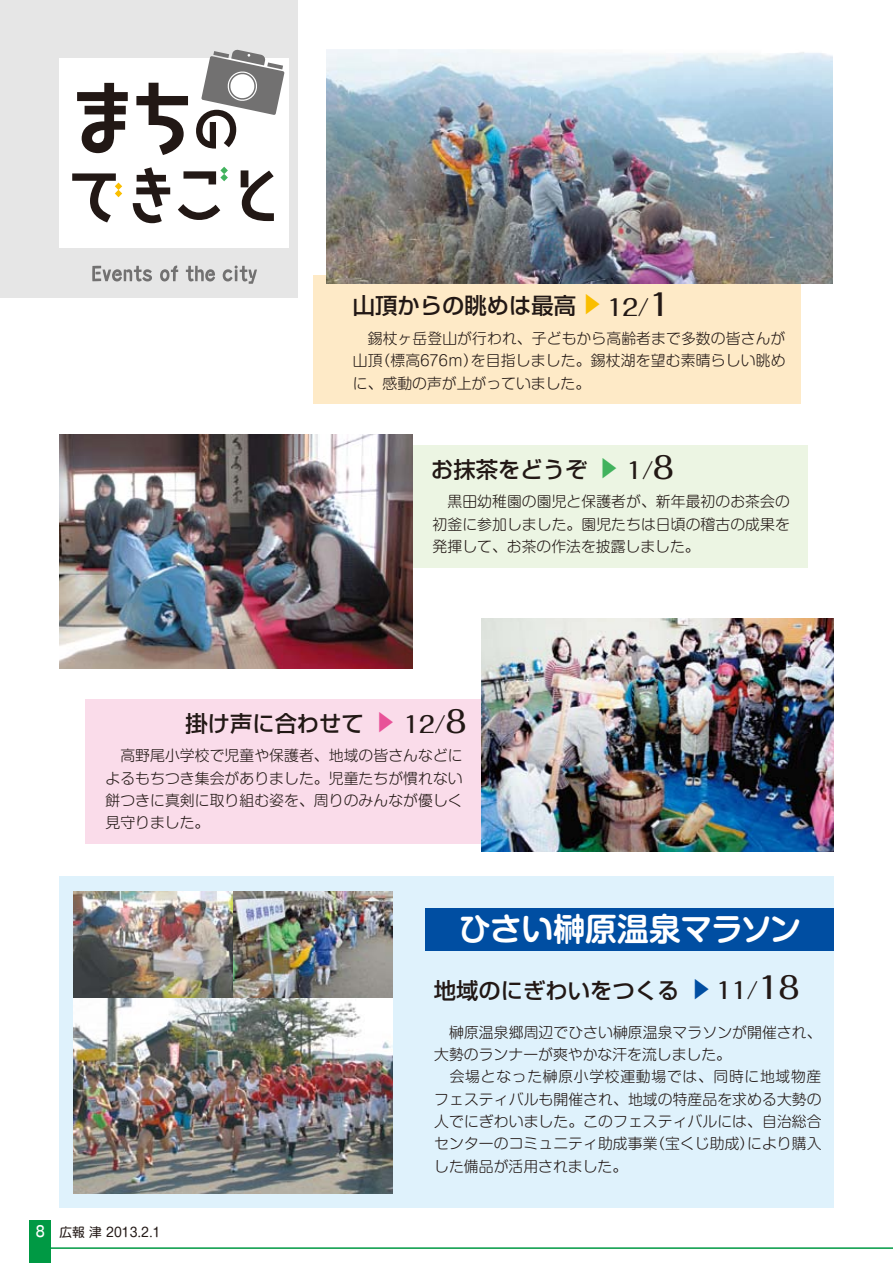
<style>
.page{position:relative;width:893px;height:1263px;background:#fff}
.page>*{position:absolute;margin:0;border:0;box-sizing:border-box;transform-origin:0 0}
.t1{font:700 31.95px "Shin M Go Pro De";letter-spacing:-.01em;color:#fff}
.t2{font:500 22.5px "Folk Pro";color:#221815}
.t3{font:500 22.35px "Shin Go Pr 5";color:#221815}
.t4{font:500 22.35px "Shin Go Pr 5";color:#fabe00}
.t5{font:500 22.35px "Shin Go Pr 5";color:#004ea2}
.t6{font:500 22.35px "Shin Go Pr 5";color:#e85298}
.t7{font:500 22.35px "Shin Go Pr 5";color:#41b25d}
.t8{font:300 14.85px/22.4px "Shin M Go Pro";letter-spacing:.005em;color:#221815;text-align:justify}
.t9{font:12.75px "Shin M Go Pro";color:#221815}
.s1{font-size:30px}
.s2{font-family:"Gothic MB101 Pr 5";font-weight:500;font-size:14.85px;color:#fff}
</style>
<div class="page">
<div style="left:86px;top:699px;width:395px;height:144px;background:#fadcea"></div>
<div style="left:413px;top:445px;width:395px;height:122px;background:#ecf5e3"></div>
<div style="left:30px;top:1220px;width:21px;height:43px;background:#094"></div>
<hr style="left:40px;top:1247px;width:853px;height:2px;background:#094">
<div style="left:0;top:0;width:298px;height:298px;background:#e6e6e6"></div>
<div style="left:60px;top:58px;width:229px;height:190px;background:#fff"></div>
<svg style="left:92px;top:266px;width:60px;height:15px"></svg>
<svg style="left:160px;top:265px;width:18px;height:16px"></svg>
<svg style="left:186px;top:266px;width:29px;height:15px"></svg>
<svg style="left:223px;top:266px;width:34px;height:18px"></svg>
<svg style="left:77px;top:83px;width:51px;height:70px"></svg>
<svg style="left:136px;top:83px;width:52px;height:72px"></svg>
<svg style="left:196px;top:49px;width:88px;height:100px"></svg>
<svg style="left:133px;top:167px;width:37px;height:56px"></svg>
<svg style="left:241px;top:170px;width:33px;height:51px"></svg>
<svg style="left:72px;top:173px;width:50px;height:49px"></svg>
<svg style="left:178px;top:167px;width:50px;height:53px"></svg>
<div style="left:59px;top:877px;width:775px;height:331px;background:#dff2fc"></div>
<div style="left:426px;top:908px;width:408px;height:43px;background:#004ea2"></div>
<div style="left:313px;top:275px;width:488px;height:129px;background:#feeac7"></div>
<img style="left:74px;top:891px;width:319px;height:302px">
<img style="left:481px;top:618px;width:353px;height:234px">
<img style="left:60px;top:435px;width:353px;height:234px">
<img style="left:327px;top:50px;width:506px;height:234px">
<h3 class="t3" style="left:353px;top:287px;width:225px">山頂からの眺めは最高</h3>
<h2 class="t2" style="left:607px;top:288px;width:64px">12/<span class="s1">1</span></h2>
<h3 class="t4" style="left:610px;top:293px;width:24px;rotate:90deg">▲</h3>
<p class="t8" style="left:353px;top:325px;width:434px">　錫杖ヶ岳登山が行われ、子どもから高齢者まで多数の皆さんが山頂（標高676ｍ）を目指しました。錫杖湖を望む素晴らしい眺めに、感動の声が上がっていました。</p>
<h3 class="t3" style="left:431px;top:451px;width:158px">お抹茶をどうぞ</h3>
<h3 class="t7" style="left:627px;top:457px;width:24px;rotate:90deg">▲</h3>
<h2 class="t2" style="left:627px;top:451px;width:49px">1/<span class="s1">8</span></h2>
<p class="t8" style="left:433px;top:489px;width:359px">　黒田幼稚園の園児と保護者が、新年最初のお茶会の初釜に参加しました。園児たちは日頃の稽古の成果を発揮して、お茶の作法を披露しました。</p>
<h3 class="t3" style="left:185px;top:705px;width:180px">掛け声に合わせて</h3>
<h3 class="t6" style="left:404px;top:711px;width:24px;rotate:90deg">▲</h3>
<h2 class="t2" style="left:404px;top:705px;width:64px">12/<span class="s1">8</span></h2>
<p class="t8" style="left:106px;top:743px;width:359px">　高野尾小学校で児童や保護者、地域の皆さんなどによるもちつき集会がありました。児童たちが慣れない餅つきに真剣に取り組む姿を、周りのみんなが優しく見守りました。</p>
<h1 class="t1" style="left:459px;top:903px;width:344px">ひさい榊原温泉マラソン</h1>
<h3 class="t3" style="left:434px;top:972px;width:247px">地域のにぎわいをつくる</h3>
<h2 class="t2" style="left:716px;top:972px;width:85px">11/<span class="s1">18</span></h2>
<h3 class="t5" style="left:719px;top:978px;width:24px;rotate:90deg">▲</h3>
<p class="t9" style="left:36px;top:1222px;width:126px"><span class="s2">8</span> 広報 津 2013.2.1</p>
<p class="t8" style="left:434px;top:1019px;width:389px;text-align:left;text-indent:15px">榊原温泉郷周辺でひさい榊原温泉マラソンが開催され、大勢のランナーが爽やかな汗を流しました。<br>　会場となった榊原小学校運動場では、同時に地域物産フェスティバルも開催され、地域の特産品を求める大勢の人でにぎわいました。このフェスティバルには、自治総合センターのコミュニティ助成事業（宝くじ助成）により購入した備品が活用されました。</p>
</div>
